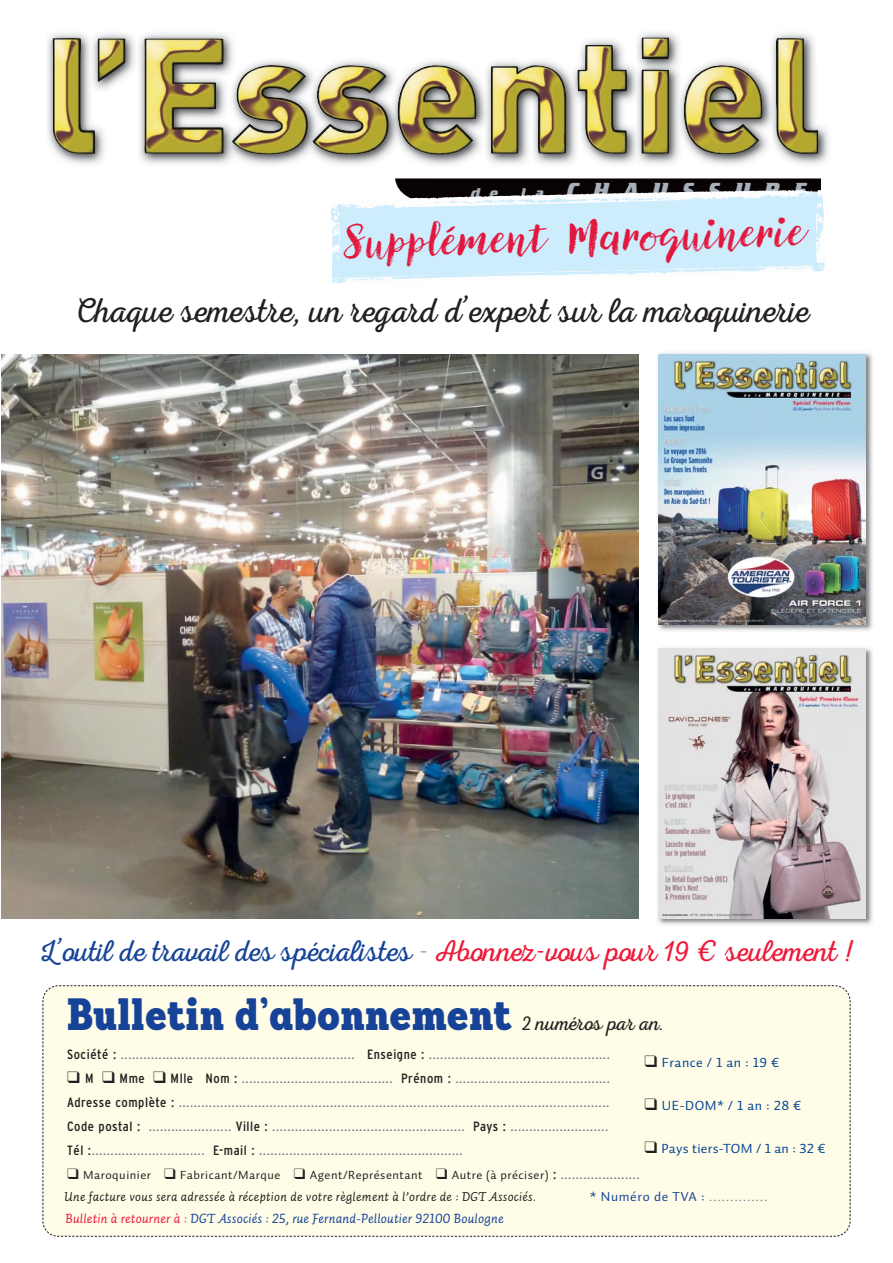
<style>
.page{position:relative;width:893px;height:1263px;background:#fff}
.page>*{position:absolute;margin:0;border:0;box-sizing:border-box;transform-origin:0 0}
.t1{font:45px "Canvas Script";color:#e3173e}
.t2{font:900 condensed 44.1px "Sanchez";color:#164397}
.t3{font:34.65px "Nexa Rust Script L 00";color:#231f20}
.t4{font:30.3px "Nexa Rust Script L 00";color:#164397}
.t5{font:24.15px "Crillee T Bold Italic Ro 1";letter-spacing:.565em;color:#a7afb9}
.t6{font:16.2px "Crillee T Bold Italic Ro 1";color:#a7afb9}
.t7{font:13.65px "Auto 2 Italic LF";letter-spacing:.01em;color:#164397}
.t8{font:condensed 13.35px/24.2px "Interstate";letter-spacing:.04em;color:#778490;scale:1.04 1}
.t9{font:13.35px "Auto 2 Regular LF";letter-spacing:.035em;color:#034694;scale:1.04 1}
.t10{font:italic 13.05px "Auto 2";letter-spacing:.02em;color:#231f20}
.t11{font:13.05px "Auto 2 Regular LF";letter-spacing:.05em;color:#778490;scale:1.04 1}
.t12{font:12px "Auto 2";letter-spacing:.045em;color:#231f20;scale:1.04 1}
.s1{font-size:16.2px}
.s2{color:#a7afb9}
.s3{color:#ed1a3a}
.s4{font-family:"Nexa Rust Script L 00";font-weight:400;font-stretch:normal;font-size:21px;color:#231f20}
.s5{color:#231f20}
.s6{font-family:"Interstate";font-stretch:condensed;font-size:13.35px}
.s7{font-family:"Interstate";font-stretch:condensed;font-size:13.35px;color:#778490}
.s8{color:#164397}
</style>
<div class="page">
<img style="left:2px;top:354px;width:637px;height:564px">
<img style="left:658px;top:353px;width:215px;height:278px">
<img style="left:658px;top:354px;width:208px;height:270px">
<img style="left:657px;top:648px;width:216px;height:277px">
<img style="left:658px;top:648px;width:208px;height:270px">
<div style="left:42px;top:985px;width:809px;height:252px;background:#fffde8"></div>
<img style="left:47px;top:32px;width:782px;height:133px">
<img style="left:52px;top:37px;width:766px;height:118px">
<svg style="left:395px;top:178px;width:426px;height:13px;background:#140d0f"></svg>
<svg style="left:379px;top:191px;width:446px;height:89px;background:#cfe7f4"></svg>
<img style="left:331px;top:204px;width:48px;height:79px">
<p class="t6" style="left:471px;top:187px;width:29px">d e</p>
<h3 class="t5" style="left:521px;top:181px;width:287px"><span class="s1">la</span> CHAUSSURE</h3>
<h1 class="t1" style="left:345px;top:212px;width:462px;rotate:-1deg">Supplément Maroquinerie</h1>
<h3 class="t3" style="left:77px;top:299px;width:734px">Chaque semestre, un regard d’expert sur la maroquinerie</h3>
<h3 class="t4" style="left:40px;top:940px;width:816px">L’outil de travail des spécialistes <span class="s2">-</span> <span class="s3">Abonnez-vous pour 19 € seulement !</span></h3>
<h2 class="t2" style="left:66px;top:989px;width:599px">Bulletin d’abonnement <span class="s4">2 numéros par an.</span></h2>
<p class="t8" style="left:67px;top:1043px;width:523px"><span class="s5">Société :</span> .............................................................. <span class="s5">Enseigne :</span> ................................................</p>
<p class="t8" style="left:67px;top:1067px;width:523px"><span class="s5">❑ M</span> <span class="s5">❑ Mme</span> <span class="s5">❑ Mlle Nom :</span> ........................................ <span class="s5">Prénom :</span> .........................................<br><span class="s5">Adresse complète :</span> ..................................................................................................................<br><span class="s5">Code postal :</span> ...................... <span class="s5">Ville :</span> ................................................... <span class="s5">Pays :</span> ..........................<br><span class="s5">Tél :</span>.............................. <span class="s5">E-mail :</span> ......................................................</p>
<p class="t12" style="left:67px;top:1171px;width:552px">❑ Maroquinier ❑ Fabricant/Marque ❑ Agent/Représentant ❑ Autre (à préciser) <span class="s6">:</span> <span class="s7">.....................</span></p>
<p class="t9" style="left:645px;top:1058px;width:131px"><span class="s5">❑</span> France / 1 an : 19 €</p>
<p class="t9" style="left:645px;top:1101px;width:152px"><span class="s5">❑</span> UE-DOM* / 1 an : 28 €</p>
<p class="t9" style="left:645px;top:1144px;width:176px"><span class="s5">❑</span> Pays tiers-TOM / 1 an : 32 €</p>
<p class="t10" style="left:65px;top:1191px;width:473px">Une facture vous sera adressée à réception de votre règlement à l’ordre de : DGT Associés.</p>
<p class="t11" style="left:590px;top:1191px;width:172px"><span class="s8">* Numéro de TVA :</span> ..............</p>
<p class="t7" style="left:66px;top:1213px;width:440px"><span class="s3">Bulletin à retourner à :</span> DGT Associés : 25, rue Fernand-Pelloutier 92100 Boulogne</p>
</div>
